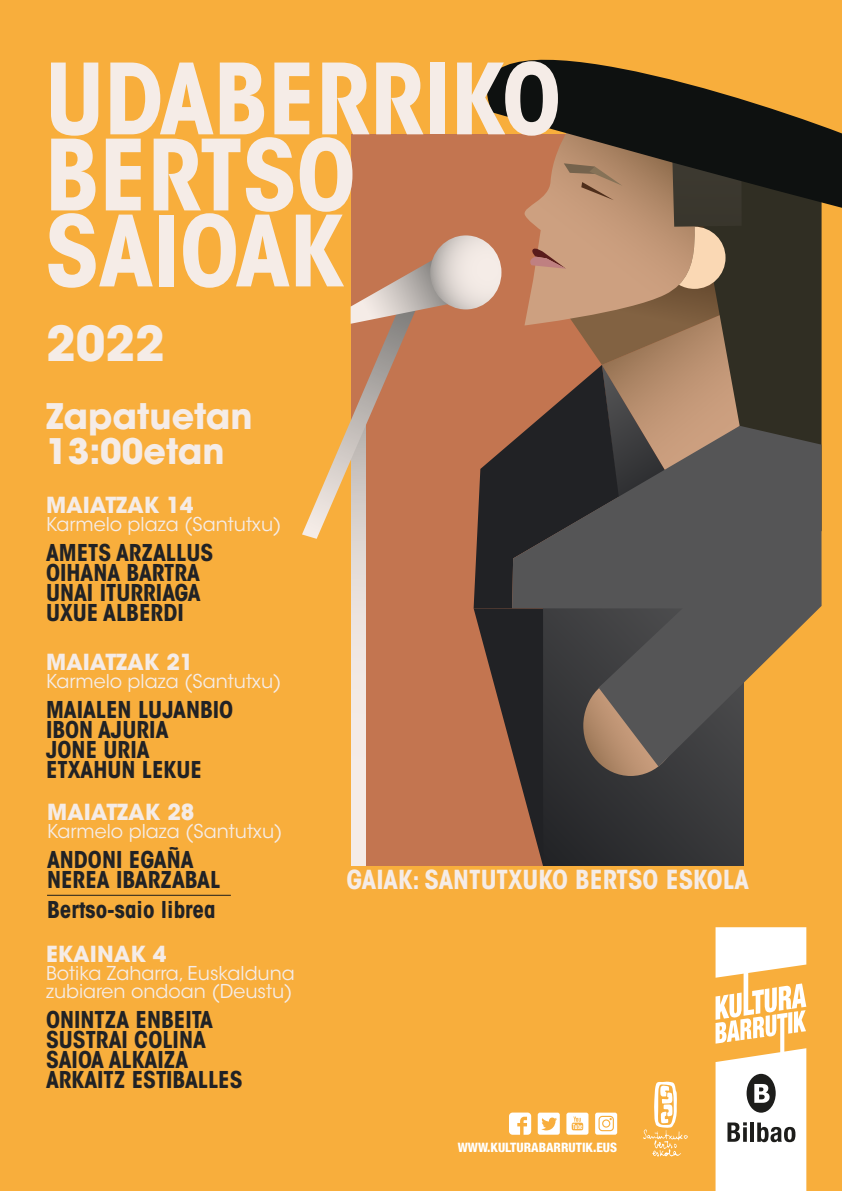
<style>
.page{position:relative;width:842px;height:1191px;background:#f8ae3c}
.page>*{position:absolute;margin:0;border:0;box-sizing:border-box;transform-origin:0 0}
.t1{font:700 condensed 97px/76px "ITC Avant Garde Std";color:#f5ece7}
.t2{font:700 48px "ITC Avant Garde Std";color:#f5ece7}
.t3{font:700 35px/35px "ITC Avant Garde Std";color:#f5ece7}
.t4{font:700 condensed 26px "ITC Avant Garde Std";color:#f5ece7}
.t5{font:700 condensed 23px/20px "ITC Avant Garde Std";color:#212225}
.t6{font:700 22px "ITC Avant Garde Std";color:#f5ece7}
.t7{font:19px/18px "ITC Avant Garde Std";color:#f5ece7}
.t8{font:800 condensed 13px "Helvetica Neue LT Std";color:#fff}
</style>
<div class="page">
<div style="left:742px;top:218px;width:79px;height:208px;background:#302e23"></div>
<svg style="left:742px;top:426px;width:79px;height:340px;fill:#555556"></svg>
<svg style="left:487px;top:59px;width:355px;height:159px;fill:#0e1110"></svg>
<svg style="left:302px;top:106px;width:440px;height:760px;background:#966e50"></svg>
<svg style="left:715px;top:927px;width:91px;height:264px"></svg>
<svg style="left:509px;top:1112px;width:22px;height:22px"></svg>
<svg style="left:538px;top:1112px;width:22px;height:22px"></svg>
<svg style="left:566px;top:1112px;width:22px;height:22px"></svg>
<svg style="left:595px;top:1112px;width:22px;height:22px"></svg>
<svg style="left:643px;top:1081px;width:45px;height:75px"></svg>
<hr style="left:47px;top:894px;width:184px;height:1px;background:#1d1d1b">
<h1 class="t1" style="left:45px;top:60px;width:518px">UDABERRIKO<br>BERTSO<br>SAIOAK</h1>
<h2 class="t2" style="left:46px;top:312px;width:120px">2022</h2>
<h3 class="t3" style="left:46px;top:399px;width:208px">Zapatuetan<br>13:00etan</h3>
<p class="t6" style="left:46px;top:491px;width:149px">MAIATZAK 14</p>
<p class="t7" style="left:46px;top:515px;width:237px">Karmelo plaza (Santutxu)</p>
<p class="t5" style="left:46px;top:542px;width:169px">AMETS ARZALLUS<br>OIHANA BARTRA<br>UNAI ITURRIAGA<br>UXUE ALBERDI</p>
<p class="t6" style="left:46px;top:647px;width:149px">MAIATZAK 21</p>
<p class="t7" style="left:46px;top:672px;width:237px">Karmelo plaza (Santutxu)</p>
<p class="t5" style="left:46px;top:699px;width:189px">MAIALEN LUJANBIO<br>IBON AJURIA<br>JONE URIA<br>ETXAHUN LEKUE</p>
<p class="t6" style="left:47px;top:797px;width:149px">MAIATZAK 28</p>
<p class="t7" style="left:47px;top:822px;width:237px">Karmelo plaza (Santutxu)</p>
<p class="t5" style="left:47px;top:849px;width:175px">ANDONI EGAÑA<br>NEREA IBARZABAL</p>
<p class="t5" style="left:47px;top:899px;width:170px">Bertso-saio librea</p>
<p class="t6" style="left:46px;top:939px;width:122px">EKAINAK 4</p>
<p class="t7" style="left:46px;top:964px;width:250px">Botika Zaharra, Euskalduna zubiaren ondoan (Deustu)</p>
<p class="t5" style="left:46px;top:1009px;width:198px">ONINTZA ENBEITA<br>SUSTRAI COLINA<br>SAIOA ALKAIZA<br>ARKAITZ ESTIBALLES</p>
<p class="t4" style="left:346px;top:863px;width:404px">GAIAK: SANTUTXUKO BERTSO ESKOLA</p>
<p class="t8" style="left:458px;top:1139px;width:161px">WWW.KULTURABARRUTIK.EUS</p>
</div>
